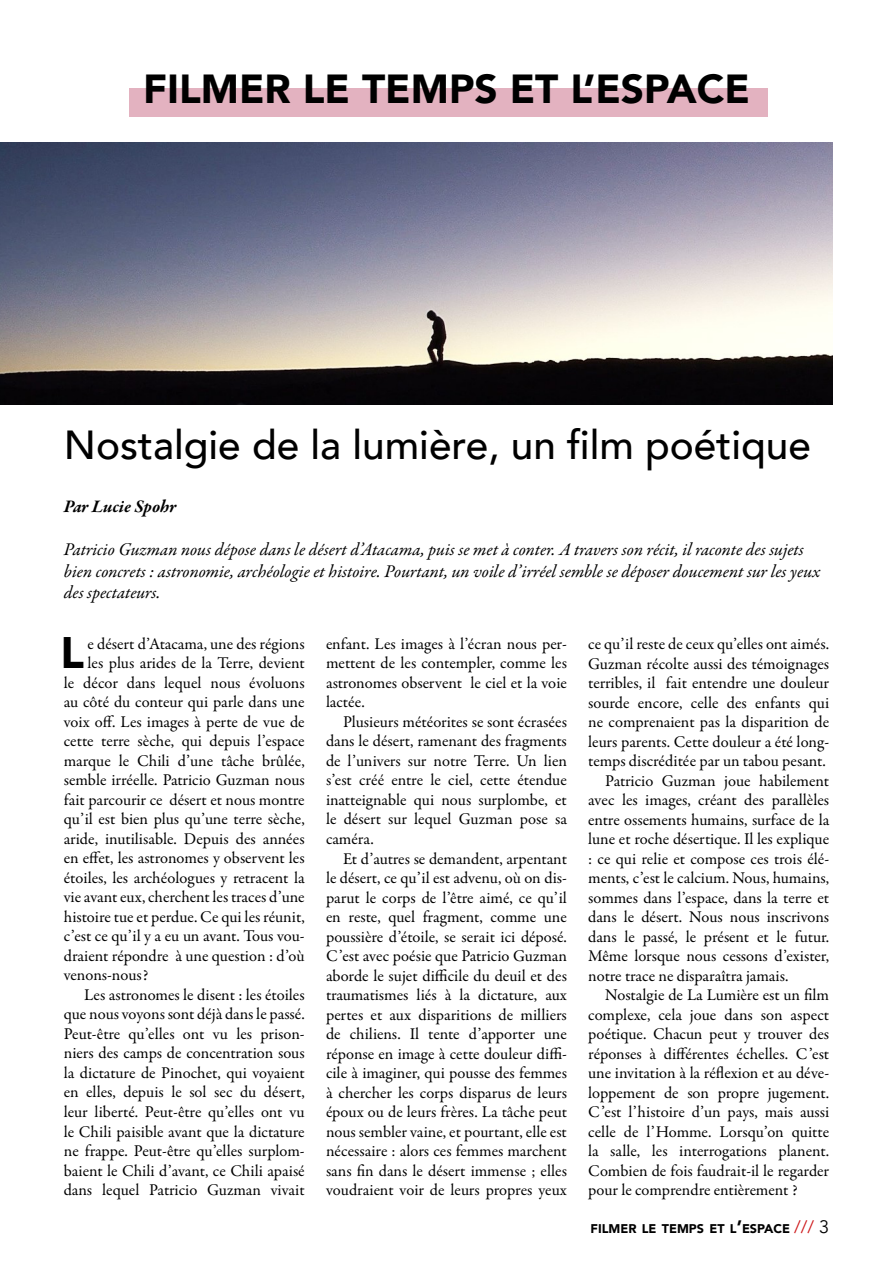
<style>
.page{position:relative;width:893px;height:1263px;background:#fff}
.page>*{position:absolute;margin:0;border:0;box-sizing:border-box;transform-origin:0 0}
.t1{font:900 44.1px "Avenir";color:#000}
.t2{font:500 40.5px "Avenir";color:#000}
.t3{font:900 40.5px "Avenir";color:#000}
.t4{font:italic 18px/21.6px "Garamond Premr Pro";color:#000}
.t5{font:italic 700 18px "Garamond Premr Pro";color:#000}
.t6{font:16.5px/19.5px "Garamond Premr Pro";color:#000;text-align:justify}
.t7{font:900 12.6px "Avenir";color:#000}
.s1{font-size:18px}
.s2{font-weight:400;font-size:18px;color:#cd1719}
.s3{font-weight:400;font-size:18px}
</style>
<div class="page">
<div style="left:129px;top:88px;width:638px;height:29px;background:#e3b2c0"></div>
<img style="left:0;top:142px;width:833px;height:263px">
<h2 class="t3" style="left:143px;top:54px;width:608px">FILMER LE TEMPS ET L’ESPACE</h2>
<h2 class="t2" style="left:64px;top:410px;width:749px">Nostalgie de la lumière, un film poétique</h2>
<p class="t5" style="left:64px;top:495px;width:114px">Par Lucie Spohr</p>
<p class="t4" style="left:64px;top:540px;width:758px">Patricio Guzman nous dépose dans le désert d’Atacama, puis se met à conter. A travers son récit, il raconte des sujets bien concrets : astronomie, archéologie et histoire. Pourtant, un voile d’irréel semble se déposer doucement sur les yeux des spectateurs.</p>
<h1 class="t1" style="left:60px;top:615px;width:25px">L</h1>
<p class="t6" style="left:88px;top:634px;width:219px">e désert d’Atacama, une des régions</p>
<p class="t6" style="left:88px;top:654px;width:219px">les plus arides de la Terre, devient</p>
<p class="t6" style="left:64px;top:673px;width:242px">le décor dans lequel nous évoluons</p>
<p class="t6" style="left:64px;top:693px;width:242px">au côté du conteur qui parle dans une</p>
<p class="t6" style="left:64px;top:712px;width:242px">voix off. Les images à perte de vue de</p>
<p class="t6" style="left:64px;top:732px;width:242px">cette terre sèche, qui depuis l’espace</p>
<p class="t6" style="left:64px;top:751px;width:242px">marque le Chili d’une tâche brûlée,</p>
<p class="t6" style="left:64px;top:771px;width:242px">semble irréelle. Patricio Guzman nous</p>
<p class="t6" style="left:64px;top:790px;width:242px">fait parcourir ce désert et nous montre</p>
<p class="t6" style="left:64px;top:810px;width:242px">qu’il est bien plus qu’une terre sèche,</p>
<p class="t6" style="left:64px;top:829px;width:242px">aride, inutilisable. Depuis des années</p>
<p class="t6" style="left:64px;top:849px;width:242px">en effet, les astronomes y observent les</p>
<p class="t6" style="left:64px;top:868px;width:242px">étoiles, les archéologues y retracent la</p>
<p class="t6" style="left:64px;top:888px;width:242px">vie avant eux, cherchent les traces d’une</p>
<p class="t6" style="left:64px;top:907px;width:242px">histoire tue et perdue. Ce qui les réunit,</p>
<p class="t6" style="left:64px;top:927px;width:242px">c’est ce qu’il y a eu un avant. Tous vou-</p>
<p class="t6" style="left:64px;top:946px;width:242px">draient répondre à une question : d’où</p>
<p class="t6" style="left:64px;top:966px;width:86px">venons-nous?</p>
<p class="t6" style="left:84px;top:985px;width:222px">Les astronomes le disent : les étoiles</p>
<p class="t6" style="left:64px;top:1005px;width:242px">que nous voyons sont déjà dans le passé.</p>
<p class="t6" style="left:64px;top:1024px;width:242px">Peut-être qu’elles ont vu les prison-</p>
<p class="t6" style="left:64px;top:1044px;width:242px">niers des camps de concentration sous</p>
<p class="t6" style="left:64px;top:1063px;width:242px">la dictature de Pinochet, qui voyaient</p>
<p class="t6" style="left:64px;top:1083px;width:242px">en elles, depuis le sol sec du désert,</p>
<p class="t6" style="left:64px;top:1102px;width:242px">leur liberté. Peut-être qu’elles ont vu</p>
<p class="t6" style="left:64px;top:1122px;width:242px">le Chili paisible avant que la dictature</p>
<p class="t6" style="left:64px;top:1141px;width:242px">ne frappe. Peut-être qu’elles surplom-</p>
<p class="t6" style="left:64px;top:1161px;width:242px">baient le Chili d’avant, ce Chili apaisé</p>
<p class="t6" style="left:64px;top:1180px;width:242px">dans lequel Patricio Guzman vivait</p>
<p class="t6" style="left:326px;top:634px;width:242px">enfant. Les images à l’écran nous per&shy;mettent de les contempler, comme les astronomes observent le ciel et la voie lactée.</p>
<p class="t6" style="left:326px;top:712px;width:242px;text-indent:17px">Plusieurs météorites se sont écrasées dans le désert, ramenant des fragments de l’univers sur notre Terre. Un lien s’est créé entre le ciel, cette étendue inatteignable qui nous surplombe, et le désert sur lequel Guzman pose sa caméra.</p>
<p class="t6" style="left:326px;top:849px;width:242px;text-indent:17px">Et d’autres se demandent, arpentant le désert, ce qu’il est advenu, où on dis&shy;parut le corps de l’être aimé, ce qu’il en reste, quel fragment, comme une poussière d’étoile, se serait ici déposé.<br>C’est avec poésie que Patricio Guzman aborde le sujet difficile du deuil et des traumatismes liés à la dictature, aux pertes et aux disparitions de milliers de chiliens. Il tente d’apporter une réponse en image à cette douleur diffi&shy;cile à imaginer, qui pousse des femmes à chercher les corps disparus de leurs époux ou de leurs frères. La tâche peut nous sembler vaine, et pourtant, elle est nécessaire : alors ces femmes marchent sans fin dans le désert immense ; elles voudraient voir de leurs propres yeux</p>
<p class="t6" style="left:588px;top:634px;width:242px">ce qu’il reste de ceux qu’elles ont aimés.</p>
<p class="t6" style="left:588px;top:654px;width:242px">Guzman récolte aussi des témoignages</p>
<p class="t6" style="left:588px;top:673px;width:242px">terribles, il fait entendre une douleur</p>
<p class="t6" style="left:588px;top:693px;width:242px">sourde encore, celle des enfants qui</p>
<p class="t6" style="left:588px;top:712px;width:242px">ne comprenaient pas la disparition de</p>
<p class="t6" style="left:588px;top:732px;width:242px">leurs parents. Cette douleur a été long-</p>
<p class="t6" style="left:588px;top:751px;width:239px">temps discréditée par un tabou pesant.</p>
<p class="t6" style="left:605px;top:771px;width:225px">Patricio Guzman joue habilement</p>
<p class="t6" style="left:588px;top:790px;width:242px">avec les images, créant des parallèles</p>
<p class="t6" style="left:588px;top:810px;width:242px">entre ossements humains, surface de la</p>
<p class="t6" style="left:588px;top:829px;width:242px">lune et roche désertique. Il les explique</p>
<p class="t6" style="left:588px;top:849px;width:242px">: ce qui relie et compose ces trois élé-</p>
<p class="t6" style="left:588px;top:868px;width:242px">ments, c’est le calcium. Nous, humains,</p>
<p class="t6" style="left:588px;top:888px;width:242px">sommes dans l’espace, dans la terre et</p>
<p class="t6" style="left:588px;top:907px;width:242px">dans le désert. Nous nous inscrivons</p>
<p class="t6" style="left:588px;top:927px;width:242px">dans le passé, le présent et le futur.</p>
<p class="t6" style="left:588px;top:946px;width:242px">Même lorsque nous cessons d’exister,</p>
<p class="t6" style="left:588px;top:966px;width:202px">notre trace ne disparaîtra jamais.</p>
<p class="t6" style="left:605px;top:985px;width:225px">Nostalgie de La Lumière est un film</p>
<p class="t6" style="left:588px;top:1005px;width:242px">complexe, cela joue dans son aspect</p>
<p class="t6" style="left:588px;top:1024px;width:242px">poétique. Chacun peut y trouver des</p>
<p class="t6" style="left:588px;top:1044px;width:242px">réponses à différentes échelles. C’est</p>
<p class="t6" style="left:588px;top:1063px;width:242px">une invitation à la réflexion et au déve-</p>
<p class="t6" style="left:588px;top:1083px;width:242px">loppement de son propre jugement.</p>
<p class="t6" style="left:588px;top:1102px;width:242px">C’est l’histoire d’un pays, mais aussi</p>
<p class="t6" style="left:588px;top:1122px;width:242px">celle de l’Homme. Lorsqu’on quitte</p>
<p class="t6" style="left:588px;top:1141px;width:242px">la salle, les interrogations planent.</p>
<p class="t6" style="left:588px;top:1161px;width:242px">Combien de fois faudrait-il le regarder</p>
<p class="t6" style="left:588px;top:1180px;width:211px">pour le comprendre entièrement ?</p>
<p class="t7" style="left:590px;top:1218px;width:240px">FILMER LE TEMPS ET L<span class="s1">’</span>ESPACE <span class="s2">///</span> <span class="s3">3</span></p>
</div>
